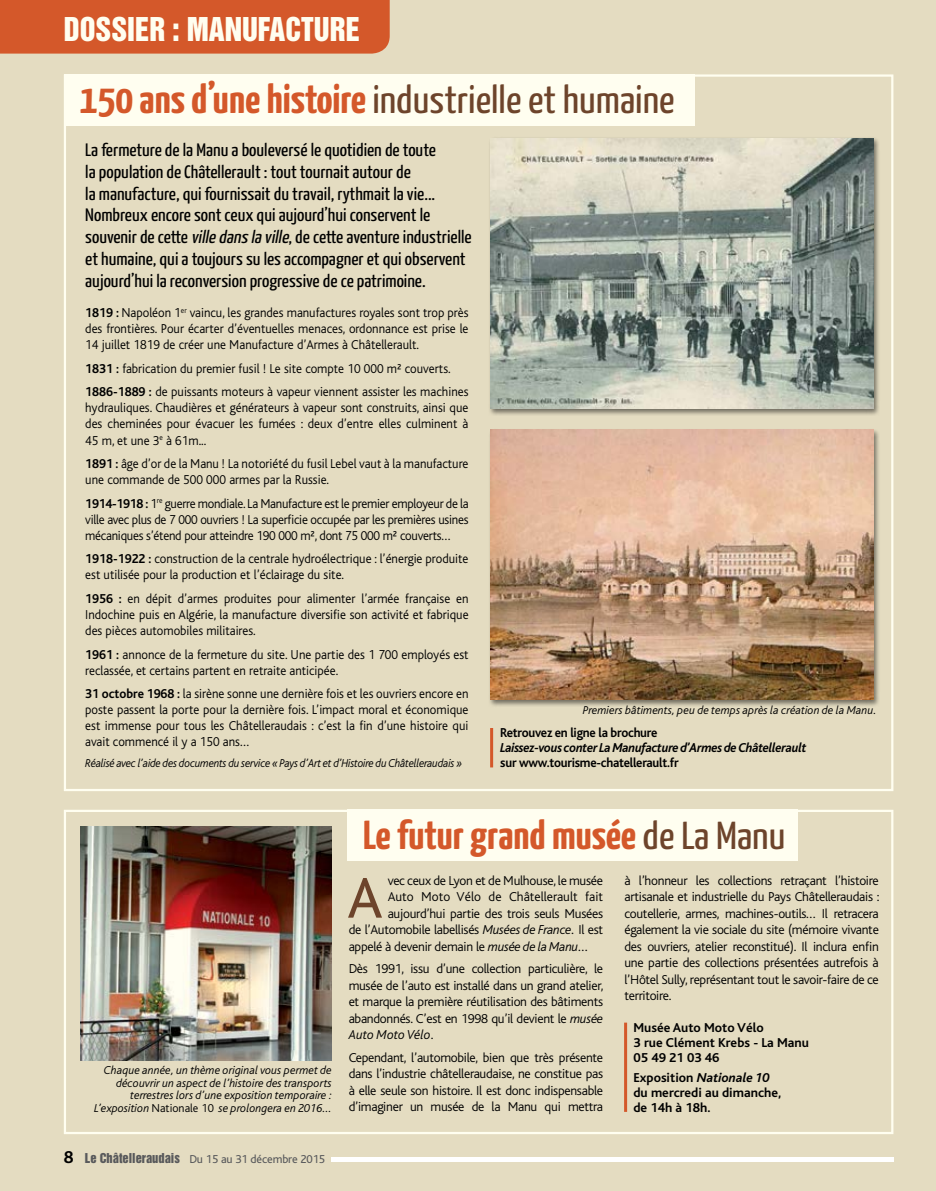
<style>
.page{position:relative;width:936px;height:1191px;background:#fff}
.page>*{position:absolute;margin:0;border:0;box-sizing:border-box;transform-origin:0 0}
.t1{font:60px "Bliss";color:#6d442b}
.t2{font:700 40.5px "Yanone Kaffeesatz";color:#d4582a;scale:1.1 1}
.t3{font:39px "Yanone Kaffeesatz";color:#6d442b;scale:1.1 1}
.t4{font:30px "Helvetica Inserat";color:#fffef0;scale:.95 1}
.t5{font:18px/21.8px "Yanone Kaffeesatz";color:#000;scale:1.1 1}
.t6{font:300 13.5px/16px "Bliss";color:#000;text-align:justify;scale:.95 1}
.t7{font:300 13.5px/16.5px "Bliss";color:#000;text-align:justify}
.t8{font:300 13.5px "Bliss";letter-spacing:-.02em;color:#000}
.t9{font:700 13.5px/15px "Bliss";letter-spacing:-.005em;color:#000}
.t10{font:700 13.5px "Bliss";letter-spacing:-.005em;color:#000;scale:.95 1}
.t11{font:italic 700 13.5px "Bliss";letter-spacing:-.02em;color:#000;scale:.95 1}
.t12{font:italic 300 12px/12.8px "Bliss";color:#000;text-align:right}
.t13{font:italic 300 12px "Bliss";letter-spacing:-.02em;color:#000;scale:.95 1}
.t14{font:12px "Bliss";letter-spacing:-.01em;color:#58595b}
.s1{font-weight:700;font-size:40.5px;color:#d4582a}
.s2{font-style:italic}
.s3{font-weight:700}
.s4{font-style:normal}
.s5{font-weight:700;font-size:18px;color:#000}
.s6{font-family:"Helvetica Inserat";font-size:12.45px}
.s7{font-weight:400;font-size:39px;color:#6d442b}
</style>
<div class="page">
<div style="left:0;top:0;width:935px;height:1191px;background:#e4dcc1"></div>
<div style="left:64px;top:809px;width:829px;height:325px;border:2px solid #fffef0"></div>
<div style="left:488px;top:428px;width:392px;height:279px;background:#000;opacity:.5"></div>
<img style="left:490px;top:430px;width:383px;height:270px">
<div style="left:488px;top:137px;width:392px;height:279px;background:#000;opacity:.5"></div>
<img style="left:490px;top:138px;width:383px;height:270px">
<hr style="left:332px;top:1157px;width:562px;height:4px;background:#fff">
<div style="left:64px;top:74px;width:630px;height:51px;background:#fffef0"></div>
<div style="left:347px;top:809px;width:451px;height:51px;background:#fffef0"></div>
<div style="left:0;top:0;width:389px;height:54px;background:#d4582a"></div>
<img style="left:81px;top:826px;width:251px;height:234px">
<hr style="left:624px;top:1022px;width:3px;height:89px;background:#d4582a">
<hr style="left:490px;top:728px;width:3px;height:39px;background:#d4582a">
<h3 class="t4" style="left:64px;top:11px;width:313px">DOSSIER : MANUFACTURE</h3>
<h3 class="t3" style="left:80px;top:76px;width:542px"><span class="s1">150 ans d’une histoire</span> industrielle et humaine</h3>
<p class="t5" style="left:85px;top:138px;width:353px">La fermeture de la Manu a bouleversé le quotidien de toute<br>la population de Châtellerault : tout tournait autour de<br>la manufacture, qui fournissait du travail, rythmait la vie...<br>Nombreux encore sont ceux qui aujourd’hui conservent le souvenir de cette <span class="s2">ville dansla ville</span>, de cette aventure industrielle et humaine, qui a toujours su les accompagner et qui observent aujourd’hui la reconversion progressive de ce patrimoine.</p>
<p class="t6" style="left:85px;top:305px;width:405px"><span class="s3">1819 :</span> Napoléon 1<sup>er</sup> vaincu, les grandes manufactures royales sont trop près des frontières. Pour écarter d’éventuelles menaces, ordonnance est prise le 14 juillet 1819 de créer une Manufacture d’Armes à Châtellerault.</p>
<p class="t6" style="left:85px;top:357px;width:405px;line-height:23.5px"><span class="s3">1831 :</span> fabrication du premier fusil ! Le site compte 10 000 m² couverts.<br><span class="s3">1886-1889 :</span> de puissants moteurs à vapeur viennent assister les machines</p>
<p class="t6" style="left:85px;top:400px;width:405px">hydrauliques. Chaudières et générateurs à vapeur sont construits, ainsi que des cheminées pour évacuer les fumées : deux d’entre elles culminent à 45 m, et une 3<sup>e</sup> à 61m...</p>
<p class="t6" style="left:85px;top:456px;width:405px"><span class="s3">1891 :</span> âge d’or de la Manu ! La notoriété du fusil Lebel vaut à la manufacture une commande de 500 000 armes par la Russie.</p>
<p class="t6" style="left:85px;top:495px;width:405px"><span class="s3">1914-1918 :</span> 1<sup>re</sup> guerre mondiale. La Manufacture est le premier employeur de la ville avec plus de 7 000 ouvriers ! La superficie occupée par les premières usines mécaniques s’étend pour atteindre 190 000 m², dont 75 000 m² couverts…</p>
<p class="t6" style="left:85px;top:551px;width:405px"><span class="s3">1918-1922 :</span> construction de la centrale hydroélectrique : l’énergie produite est utilisée pour la production et l’éclairage du site.</p>
<p class="t6" style="left:85px;top:591px;width:405px"><span class="s3">1956 :</span> en dépit d’armes produites pour alimenter l’armée française en Indochine puis en Algérie, la manufacture diversifie son activité et fabrique des pièces automobiles militaires.</p>
<p class="t6" style="left:85px;top:646px;width:405px"><span class="s3">1961 :</span> annonce de la fermeture du site. Une partie des 1 700 employés est reclassée, et certains partent en retraite anticipée.</p>
<p class="t6" style="left:85px;top:686px;width:405px"><span class="s3">31 octobre 1968 :</span> la sirène sonne une dernière fois et les ouvriers encore en poste passent la porte pour la dernière fois. L’impact moral et économique est immense pour tous les Châtelleraudais : c’est la fin d’une histoire qui avait commencé il y a 150 ans…</p>
<p class="t13" style="left:85px;top:757px;width:398px">Réalisé avec l’aide des documents du service « Pays d’Art et d’Histoire du Châtelleraudais »</p>
<p class="t12" style="left:582px;top:703px;width:295px">Premiers bâtiments, peu de temps après la création de la Manu.</p>
<p class="t10" style="left:500px;top:726px;width:167px">Retrouvez en ligne la brochure</p>
<p class="t11" style="left:500px;top:741px;width:324px">Laissez-vous conter La Manufacture d’Armes de Châtellerault</p>
<p class="t10" style="left:500px;top:756px;width:189px">sur www.tourisme-chatellerault.fr</p>
<p class="t12" style="left:94px;top:1064px;width:239px">Chaque année, un thème original vous permet de découvrir un aspect de l’histoire des transports terrestres lors d’une exposition temporaire :<br>L’exposition <span class="s4">Nationale 10</span> se prolongera en 2016…</p>
<p class="t14" style="left:64px;top:1152px;width:263px"><span class="s5">8</span> <span class="s6">LE CHÂTELLERAUDAIS</span> Du 15 au 31 décembre 2015</p>
<h2 class="t2" style="left:363px;top:810px;width:385px">Le futur grand musée <span class="s7">de La Manu</span></h2>
<p class="t8" style="left:387px;top:873px;width:217px">vec ceux de Lyon et de Mulhouse, le musée</p>
<p class="t7" style="left:387px;top:888px;width:217px">Auto Moto Vélo de Châtellerault fait</p>
<p class="t8" style="left:387px;top:906px;width:217px">aujourd’hui partie des trois seuls Musées</p>
<p class="t8" style="left:348px;top:922px;width:256px">de l’Automobile labellisés <span class="s2">Musées de France.</span> Il est</p>
<p class="t8" style="left:348px;top:939px;width:240px">appelé à devenir demain le <span class="s2">musée de la Manu</span>…</p>
<p class="t7" style="left:348px;top:960px;width:256px">Dès 1991, issu d’une collection particulière, le musée de l’auto est installé dans un grand atelier, et marque la première réutilisation des bâtiments abandonnés. C’est en 1998 qu’il devient le <span class="s2">musée Auto Moto Vélo</span>.</p>
<p class="t7" style="left:348px;top:1049px;width:256px">Cependant, l’automobile, bien que très présente dans l’industrie châtelleraudaise, ne constitue pas à elle seule son histoire. Il est donc indispensable d’imaginer un musée de la Manu qui mettra</p>
<h1 class="t1" style="left:347px;top:866px;width:37px">A</h1>
<p class="t7" style="left:624px;top:872px;width:256px">à l’honneur les collections retraçant l’histoire artisanale et industrielle du Pays Châtelleraudais : coutellerie, armes, machines-outils… Il retracera également la vie sociale du site (mémoire vivante des ouvriers, atelier reconstitué). Il inclura enfin une partie des collections présentées autrefois à l’Hôtel Sully, représentant tout le savoir-faire de ce territoire.</p>
<p class="t9" style="left:633px;top:1020px;width:177px">Musée Auto Moto Vélo<br>3 rue Clément Krebs - La Manu<br>05 49 21 03 46</p>
<p class="t9" style="left:633px;top:1070px;width:149px">Exposition <span class="s2">Nationale 10 </span>du mercredi au dimanche, de 14h à 18h.</p>
</div>
